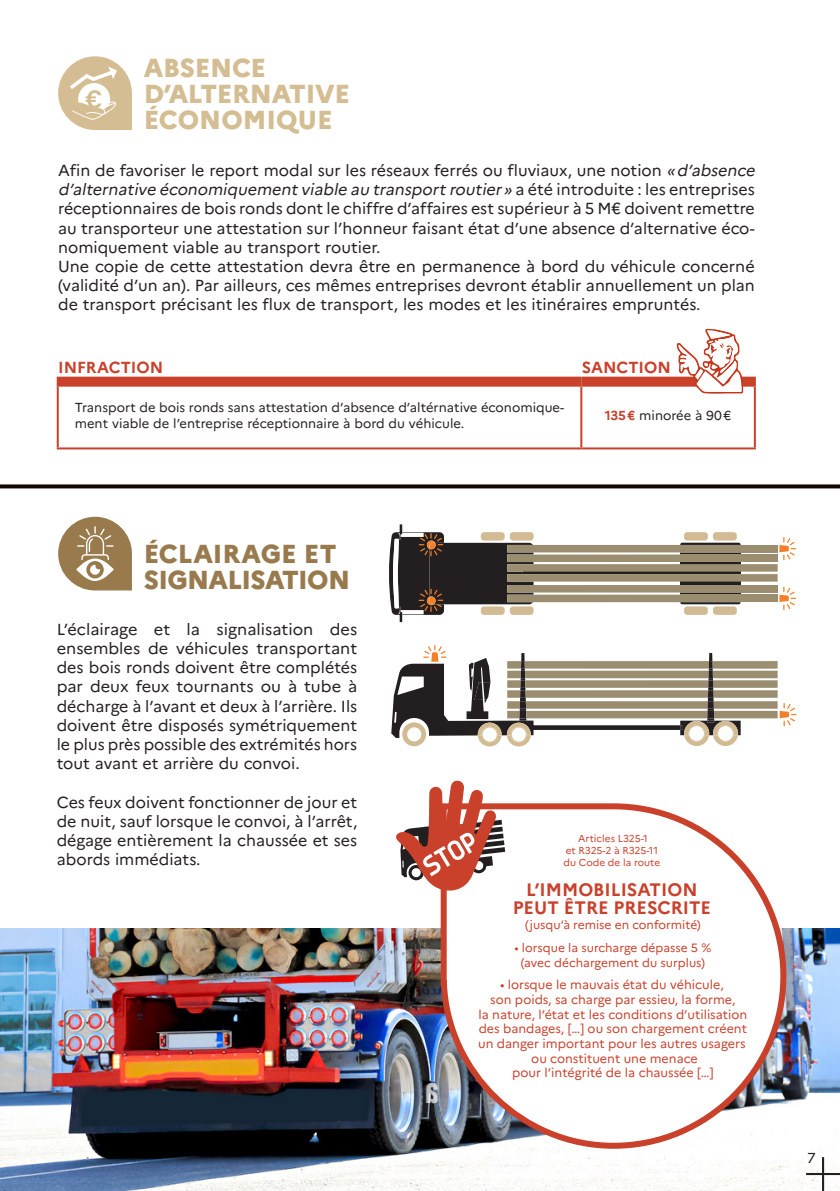
<style>
.page{position:relative;width:840px;height:1191px;background:#fff}
.page>*{position:absolute;margin:0;border:0;box-sizing:border-box;transform-origin:0 0}
.t1{font:800 26px "Marianne";letter-spacing:-.01em;color:#d4bd93}
.t2{font:800 26px "Marianne";letter-spacing:-.025em;color:#987a4d}
.t3{font:800 26px "Marianne";color:#987a4d}
.t4{font:700 18px "Marianne";color:#c9402b}
.t5{font:16px/19.2px "Marianne";color:#231f20;text-align:justify}
.t6{font:700 16px "Marianne";color:#c9402b}
.t7{font:14.4px "Marianne";color:#231f20}
.t8{font:13px/15.6px "Marianne";color:#231f20}
.t9{font:12.6px "Marianne";color:#c9402b}
.t10{font:12px "Marianne";color:#c9402b}
.t11{font:10px "Marianne";color:#ca412c}
.s1{font-style:italic}
.s2{font-weight:700;color:#c9402b}
</style>
<div class="page">
<img style="left:0;top:929px;width:839px;height:262px">
<hr style="left:580px;top:387px;width:2px;height:60px;background:#c9402b">
<hr style="left:57px;top:387px;width:2px;height:60px;background:#c9402b">
<hr style="left:753px;top:387px;width:2px;height:60px;background:#c9402b">
<hr style="left:57px;top:447px;width:524px;height:2px;background:#c9402b">
<hr style="left:581px;top:447px;width:174px;height:2px;background:#c9402b">
<div style="left:57px;top:377px;width:524px;height:10px;background:#c9402b"></div>
<div style="left:581px;top:377px;width:174px;height:10px;background:#c9402b"></div>
<svg style="left:676px;top:329px;width:66px;height:64px"></svg>
<svg style="left:58px;top:56px;width:74px;height:74px"></svg>
<div style="left:712px;top:661px;width:65px;height:7px;background:#9b8d70"></div>
<div style="left:712px;top:670px;width:65px;height:8px;background:#9b8d70"></div>
<div style="left:712px;top:680px;width:65px;height:8px;background:#9b8d70"></div>
<div style="left:712px;top:690px;width:65px;height:8px;background:#9b8d70"></div>
<div style="left:713px;top:701px;width:64px;height:7px;background:#9b8d70"></div>
<div style="left:713px;top:711px;width:64px;height:7px;background:#9b8d70"></div>
<svg style="left:391px;top:645px;width:349px;height:101px"></svg>
<svg style="left:779px;top:703px;width:16px;height:23px"></svg>
<svg style="left:389px;top:524px;width:406px;height:98px"></svg>
<svg style="left:0;top:484px;width:839px;height:4px;background:#2b241c"></svg>
<svg style="left:58px;top:517px;width:74px;height:73px"></svg>
<svg style="left:437px;top:803px;width:351px;height:348px"></svg>
<svg style="left:396px;top:780px;width:109px;height:111px"></svg>
<svg style="left:805px;top:1157px;width:34px;height:34px"></svg>
<p class="t1" style="left:144px;top:52px;width:124px">ABSENCE</p>
<p class="t1" style="left:144px;top:78px;width:208px">D’ALTERNATIVE</p>
<p class="t1" style="left:144px;top:104px;width:190px">ÉCONOMIQUE</p>
<p class="t5" style="left:58px;top:161px;width:701px;text-align:left">Afin de favoriser le report modal sur les réseaux ferrés ou fluviaux, une notion <span class="s1">«d’absence d’alternative économiquement viable au transport routier»</span> a ét é i n t ro d u i t e : l e s e n t re p r i s e s réceptionnaires de bois ronds dont le chiffre d’affaires est supérieur à 5 M€ doivent remettre au transporteur une attestation sur l’honneur faisant état d’une absence d’alternative éco&shy;nomiquement viable au transport routier.</p>
<p class="t5" style="left:58px;top:257px;width:697px">Une copie de cette attestation devra être en permanence à bord du véhicule concerné (validité d’un an). Par ailleurs, ces mêmes entreprises devront établir annuellement un plan de transport précisant les flux de transport, les modes et les itinéraires empruntés.</p>
<p class="t6" style="left:58px;top:357px;width:106px">INFRACTION</p>
<p class="t6" style="left:581px;top:357px;width:91px">SANCTION</p>
<p class="t8" style="left:75px;top:400px;width:490px">Transport de bois ronds sans attestation d’absence d’altérnative économique&shy;ment viable de l’entreprise réceptionnaire à bord du véhicule.</p>
<p class="t8" style="left:604px;top:407px;width:128px"><span class="s2">135€</span> minorée à 90€</p>
<p class="t3" style="left:144px;top:538px;width:194px">ÉCLAIRAGE ET</p>
<p class="t2" style="left:144px;top:564px;width:208px">SIGNALISATION</p>
<p class="t5" style="left:57px;top:619px;width:302px">L’éclairage et la signalisation des ensembles de véhicules transportant des bois ronds doivent être complétés par deux feux tournants ou à tube à décharge à l’avant et deux à l’arrière. Ils doivent être disposés symétriquement le plus près possible des extrémités hors tout avant et arrière du convoi.</p>
<p class="t5" style="left:57px;top:792px;width:302px">Ces feux doivent fonctionner de jour et de nuit, sauf lorsque le convoi, à l’arrêt, dégage entièrement la chaussée et ses abords immédiats.</p>
<p class="t11" style="left:577px;top:832px;width:71px">Articles L325-1</p>
<p class="t11" style="left:565px;top:844px;width:94px">et R325-2 à R325-11</p>
<p class="t11" style="left:563px;top:856px;width:98px">du Code de la route</p>
<p class="t4" style="left:526px;top:878px;width:173px">L’IMMOBILISATION</p>
<p class="t4" style="left:512px;top:896px;width:200px">PEUT ÊTRE PRESCRITE</p>
<p class="t10" style="left:524px;top:917px;width:177px">(jusqu’à remise en conformité)</p>
<p class="t10" style="left:514px;top:940px;width:198px">• lorsque la surcharge dépasse 5 %</p>
<p class="t10" style="left:520px;top:955px;width:186px">(avec déchargement du surplus)</p>
<p class="t9" style="left:499px;top:977px;width:225px">• lorsque le mauvais état du véhicule,</p>
<p class="t9" style="left:490px;top:991px;width:246px">son poids, sa charge par essieu, la forme,</p>
<p class="t9" style="left:478px;top:1006px;width:270px">la nature, l’état et les conditions d’utilisation</p>
<p class="t9" style="left:478px;top:1021px;width:270px">des bandages, […] ou son chargement créent</p>
<p class="t9" style="left:478px;top:1035px;width:269px">un danger important pour les autres usagers</p>
<p class="t9" style="left:531px;top:1050px;width:168px">ou constituent une menace</p>
<p class="t9" style="left:512px;top:1065px;width:203px">pour l’intégrité de la chaussée […]</p>
<p class="t7" style="left:806px;top:1149px;width:10px">7</p>
</div>
